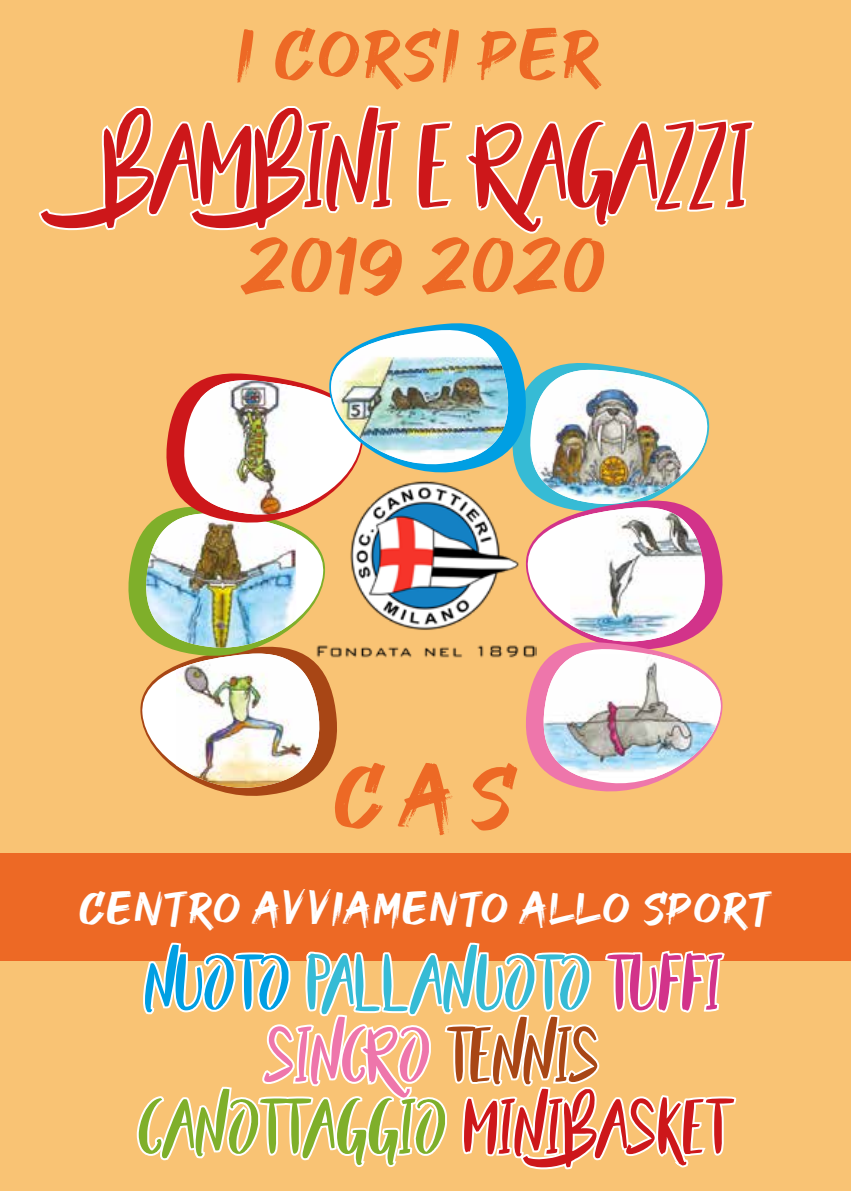
<style>
.page{position:relative;width:851px;height:1191px;background:#fff}
.page>*{position:absolute;margin:0;border:0;box-sizing:border-box;transform-origin:0 0}
.t1{font:90px "GOODBRUSH";color:#ed6925}
.t2{font:86px "Beautyandthe Beast";color:#cd171a}
.t3{font:80px "GOODBRUSH";letter-spacing:.05em;color:#ed6925}
.t4{font:72px "GOODBRUSH";letter-spacing:.05em;color:#ed6925}
.t5{font:56px/72px "Beautyandthe Beast";letter-spacing:.025em;color:#7faf2a;text-align:center}
.t6{font:46px "GOODBRUSH";letter-spacing:.05em;color:#fff}
.s1{color:#009fe3}
.s2{color:#36bbd5}
.s3{color:#d2338a}
.s4{color:#ee76ab}
.s5{color:#a84615}
.s6{color:#cd171a}
</style>
<div class="page">
<div style="left:0;top:0;width:850px;height:1191px;background:#f9c374"></div>
<div style="left:0;top:853px;width:850px;height:108px;background:#ed6925"></div>
<img style="left:128px;top:323px;width:595px;height:473px">
<img style="left:328px;top:335px;width:182px;height:128px">
<svg style="left:38px;top:105px;width:363px;height:126px"></svg>
<svg style="left:416px;top:121px;width:37px;height:89px"></svg>
<svg style="left:466px;top:119px;width:289px;height:115px"></svg>
<svg style="left:136px;top:942px;width:601px;height:228px"></svg>
<p class="t4" style="left:237px;top:13px;width:365px">i corsi per</p>
<h2 class="t2" style="left:101px;top:107px;width:649px">Bambini e Ragazzi</h2>
<h3 class="t3" style="left:246px;top:222px;width:361px">2019 2020</h3>
<h1 class="t1" style="left:335px;top:745px;width:181px">CAS</h1>
<p class="t6" style="left:80px;top:882px;width:691px">Centro Avviamento allo Sport</p>
<p class="t5" style="left:138px;top:941px;width:590px"><span class="s1">Nuoto</span> <span class="s2">Pallanuoto</span> <span class="s3">Tuffi<br></span><span class="s4">Sincro</span> <span class="s5">Tennis<br></span>Canottaggio <span class="s6">MiniBasket</span></p>
</div>
